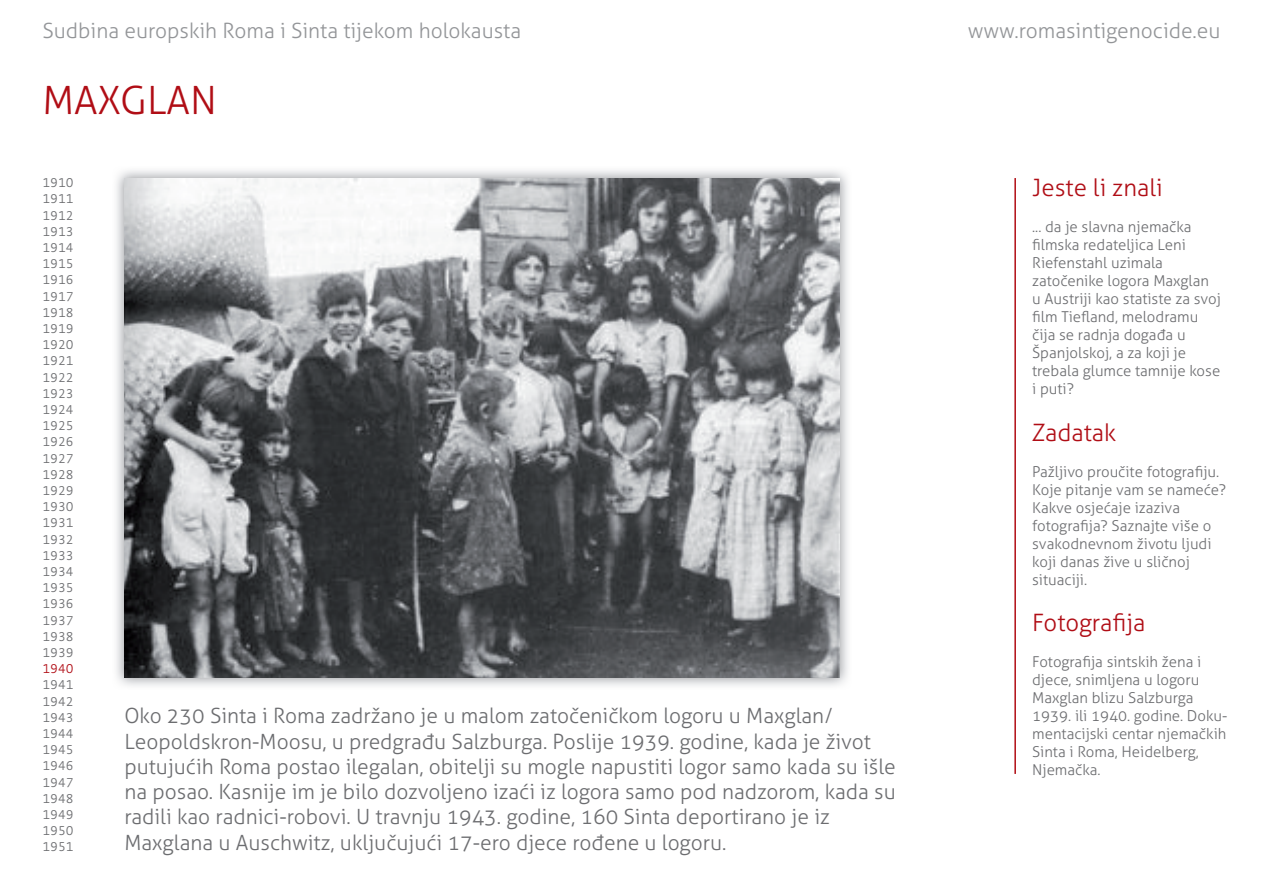
<style>
.page{position:relative;width:1263px;height:893px;background:#fff}
.page>*{position:absolute;margin:0;border:0;box-sizing:border-box;transform-origin:0 0}
.t1{font:300 39px "Aller";color:#b00d15}
.t2{font:300 24px "Aller";color:#b00d15}
.t3{font:300 21px/25.2px "Aller";color:#6c6d70}
.t4{font:300 21px "Aller";color:#939598}
.t5{font:300 15px/18px "Aller";color:#6c6d70}
.t6{font:300 13.5px/16.2px "Strada TF";color:#6c6d70;text-align:justify}
.t7{font:300 13.5px "Strada TF";color:#b00d15}
</style>
<div class="page">
<img style="left:124px;top:178px;width:716px;height:500px">
<hr style="left:1014px;top:178px;width:2px;height:596px;background:#b00d15">
<h3 class="t4" style="left:43px;top:18px;width:480px">Sudbina europskih Roma i Sinta tijekom holokausta</h3>
<h3 class="t4" style="left:968px;top:18px;width:254px">www.romasintigenocide.eu</h3>
<h1 class="t1" style="left:43px;top:76px;width:176px">MAXGLAN</h1>
<p class="t6" style="left:43px;top:175px;width:33px">1910<br>1911<br>1912<br>1913<br>1914<br>1915<br>1916<br>1917<br>1918<br>1919<br>1920<br>1921<br>1922<br>1923<br>1924<br>1925<br>1926<br>1927<br>1928<br>1929<br>1930<br>1931<br>1932<br>1933<br>1934<br>1935<br>1936<br>1937<br>1938<br>1939</p>
<p class="t7" style="left:43px;top:661px;width:33px">1940</p>
<p class="t6" style="left:43px;top:677px;width:33px">1941<br>1942<br>1943<br>1944<br>1945<br>1946<br>1947<br>1948<br>1949<br>1950<br>1951</p>
<p class="t3" style="left:124px;top:703px;width:773px">Oko 230 Sinta i Roma zadržano je u malom zatočeničkom logoru u Maxglan/ Leopoldskron-Moosu, u predgrađu Salzburga. Poslije 1939. godine, kada je život putujućih Roma postao ilegalan, obitelji su mogle napustiti logor samo kada su išle na posao. Kasnije im je bilo dozvoljeno izaći iz logora samo pod nadzorom, kada su radili kao radnici-robovi. U travnju 1943. godine, 160 Sinta deportirano je iz Maxglana u Auschwitz, uključujući 17-ero djece rođene u logoru.</p>
<h2 class="t2" style="left:1032px;top:173px;width:132px">Jeste li znali</h2>
<p class="t5" style="left:1032px;top:217px;width:190px">... da je slavna njemačka filmska redateljica Leni<br>Riefenstahl uzimala zatočenike logora Maxglan u Austriji kao statiste za svoj film Tiefland, melodramu čija se radnja događa u<br>Španjolskoj, a za koji je trebala glumce tamnije kose i puti?</p>
<h2 class="t2" style="left:1032px;top:418px;width:85px">Zadatak</h2>
<p class="t5" style="left:1032px;top:462px;width:195px">Pažljivo proučite fotografiju.<br>Koje pitanje vam se nameće?<br>Kakve osjećaje izaziva fotografija? Saznajte više o svakodnevnom životu ljudi koji danas žive u sličnoj situaciji.</p>
<h2 class="t2" style="left:1032px;top:608px;width:115px">Fotografija</h2>
<p class="t5" style="left:1032px;top:653px;width:197px">Fotografija sintskih žena i djece, snimljena u logoru<br>Maxglan blizu Salzburga<br>1939. ili 1940. godine. Doku&shy;mentacijski centar njemačkih<br>Sinta i Roma, Heidelberg,<br>Njemačka.</p>
</div>
